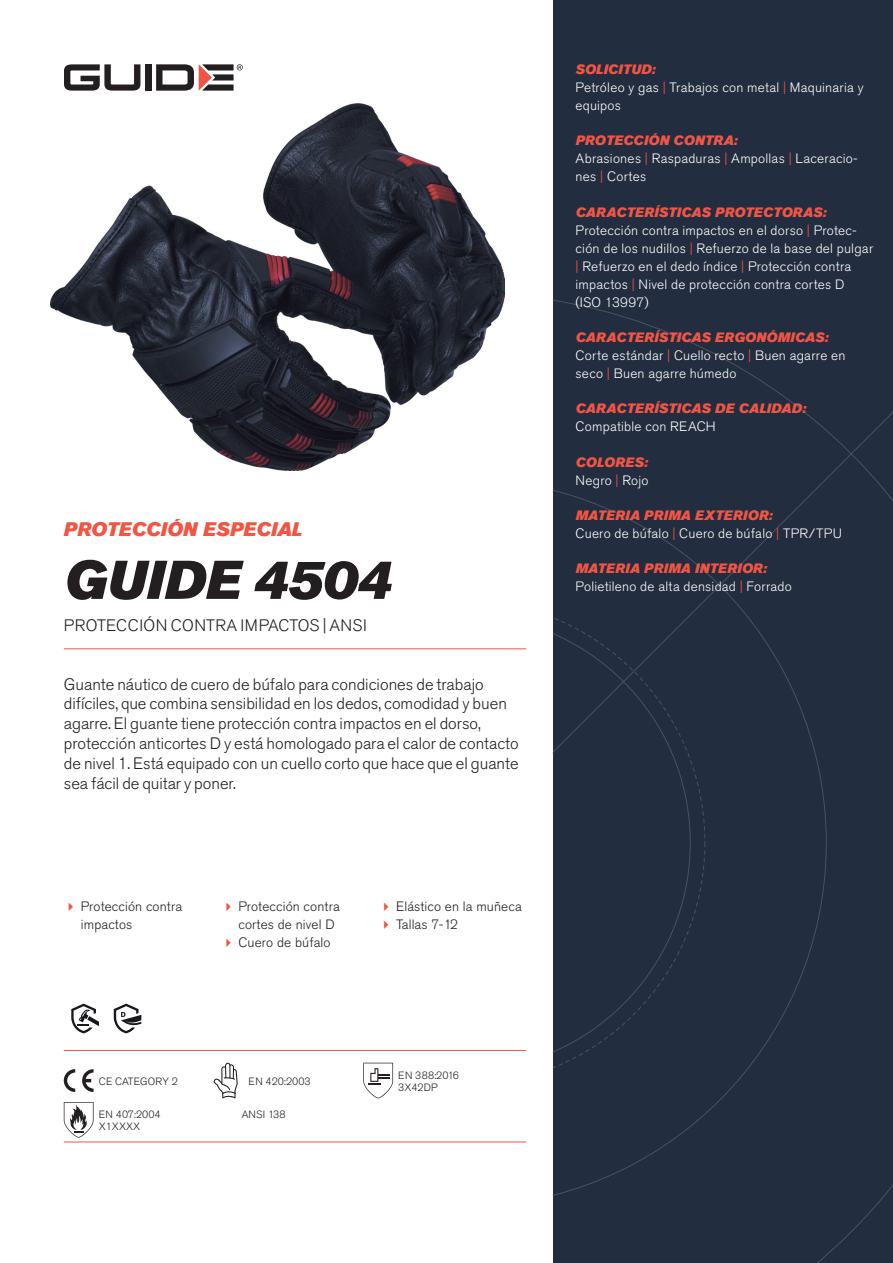
<style>
.page{position:relative;width:893px;height:1263px;background:#fff}
.page>*{position:absolute;margin:0;border:0;box-sizing:border-box;transform-origin:0 0}
.Rubrik{font:italic 54px "Akzidenz Grotesk Pro Super";color:#231f20}
.Överrubrik{font:italic 19.5px "Akzidenz Grotesk Pro Super";letter-spacing:.005em;color:#f05545}
.Ingress{font:300 16.5px/19.8px "Akzidenz Grotesk Pro";color:#231f20}
.Product_-_AltSegment{font:300 16.5px "Akzidenz Grotesk Pro";letter-spacing:.03em;color:#231f20}
.Produkt_-_Brödtext{font:300 13.5px/18px "Akzidenz Grotesk Pro";letter-spacing:.02em;color:#fff}
.Produkt_-_Namn{font:italic 13.5px "Akzidenz Grotesk Pro Super";letter-spacing:.015em;color:#f05545}
.t1{font:300 13.5px/18px "Akzidenz Grotesk Pro";letter-spacing:.01em;color:#231f20}
.t2{font:300 10.5px "Akzidenz Grotesk Pro";letter-spacing:.005em;color:#231f20}
.s1{color:#f05545}
</style>
<div class="page">
<div style="left:145px;top:64px;width:7px;height:27px;background:#231f20"></div>
<svg style="left:156px;top:64px;width:87px;height:27px"></svg>
<svg style="left:64px;top:64px;width:76px;height:27px"></svg>
<div style="left:553px;top:0;width:340px;height:1263px;background:#222d3f"></div>
<svg style="left:553px;top:300px;width:340px;height:963px"></svg>
<hr style="left:64px;top:1050px;width:462px;height:1px;background:#f05545">
<hr style="left:64px;top:1142px;width:462px;height:1px;background:#f05545">
<svg style="left:71px;top:1003px;width:28px;height:30px"></svg>
<svg style="left:114px;top:1003px;width:27px;height:30px"></svg>
<svg style="left:64px;top:1069px;width:11px;height:23px"></svg>
<svg style="left:82px;top:1069px;width:12px;height:23px"></svg>
<svg style="left:214px;top:1063px;width:24px;height:35px"></svg>
<svg style="left:363px;top:1063px;width:30px;height:35px"></svg>
<svg style="left:64px;top:1102px;width:30px;height:36px"></svg>
<img style="left:51px;top:103px;width:453px;height:368px">
<hr style="left:64px;top:648px;width:462px;height:1px;background:#f05545">
<p class="Överrubrik" style="left:64px;top:517px;width:240px">PROTECCIÓN ESPECIAL</p>
<p class="Rubrik" style="left:64px;top:545px;width:329px">GUIDE 4504</p>
<p class="Product_-_AltSegment" style="left:64px;top:615px;width:304px">PROTECCIÓN CONTRA IMPACTOS | ANSI</p>
<p class="Ingress" style="left:64px;top:674px;width:456px">Guante náutico de cuero de búfalo para condiciones de trabajo difíciles, que combina sensibilidad en los dedos, comodidad y buen agarre. El guante tiene protección contra impactos en el dorso, protección anticortes D y está homologado para el calor de contacto de nivel 1. Está equipado con un cuello corto que hace que el guante sea fácil de quitar y poner.</p>
<p class="t1" style="left:81px;top:897px;width:103px">Protección contra impactos</p>
<p class="t1" style="left:238px;top:897px;width:103px">Protección contra cortes de nivel D</p>
<p class="t1" style="left:238px;top:933px;width:94px">Cuero de búfalo</p>
<p class="t2" style="left:99px;top:1074px;width:81px">CE CATEGORY 2</p>
<p class="t2" style="left:248px;top:1074px;width:64px">EN 420:2003</p>
<p class="t2" style="left:99px;top:1107px;width:63px">EN 407:2004</p>
<p class="t2" style="left:99px;top:1119px;width:43px">X1XXXX</p>
<p class="t2" style="left:242px;top:1107px;width:46px">ANSI 138</p>
<p class="t1" style="left:396px;top:897px;width:127px">Elástico en la muñeca</p>
<p class="t1" style="left:396px;top:915px;width:63px">Tallas 7-12</p>
<p class="t2" style="left:398px;top:1068px;width:62px">EN 388:2016</p>
<p class="t2" style="left:398px;top:1080px;width:41px">3X42DP</p>
<p class="Produkt_-_Namn" style="left:576px;top:60px;width:81px">SOLICITUD:</p>
<p class="Produkt_-_Brödtext" style="left:576px;top:78px;width:289px">Petróleo y gas <span class="s1">|</span> Trabajos con metal <span class="s1">|</span> Maquinaria y equipos</p>
<p class="Produkt_-_Namn" style="left:576px;top:132px;width:163px">PROTECCIÓN CONTRA:</p>
<p class="Produkt_-_Brödtext" style="left:576px;top:150px;width:284px">Abrasiones <span class="s1">|</span> Raspaduras <span class="s1">|</span> Ampollas <span class="s1">|</span> Laceracio&shy;nes <span class="s1">|</span> Cortes</p>
<p class="Produkt_-_Namn" style="left:576px;top:203px;width:252px">CARACTERÍSTICAS PROTECTORAS:</p>
<p class="Produkt_-_Brödtext" style="left:576px;top:221px;width:299px">Protección contra impactos en el dorso <span class="s1">|</span> Protec&shy;ción de los nudillos <span class="s1">|</span> Refuerzo de la base del pulgar <span class="s1">|</span> Refuerzo en el dedo índice <span class="s1">|</span> Protección contra impactos <span class="s1">|</span> Nivel de protección contra cortes D (ISO 13997)</p>
<p class="Produkt_-_Namn" style="left:576px;top:328px;width:254px">CARACTERÍSTICAS ERGONÓMICAS:</p>
<p class="Produkt_-_Brödtext" style="left:576px;top:346px;width:271px">Corte estándar <span class="s1">|</span> Cuello recto <span class="s1">|</span> Buen agarre en seco <span class="s1">|</span> Buen agarre húmedo</p>
<p class="Produkt_-_Namn" style="left:576px;top:400px;width:232px">CARACTERÍSTICAS DE CALIDAD:</p>
<p class="Produkt_-_Brödtext" style="left:576px;top:418px;width:142px">Compatible con REACH</p>
<p class="Produkt_-_Namn" style="left:576px;top:453px;width:74px">COLORES:</p>
<p class="Produkt_-_Brödtext" style="left:576px;top:471px;width:74px">Negro <span class="s1">|</span> Rojo</p>
<p class="Produkt_-_Namn" style="left:576px;top:506px;width:198px">MATERIA PRIMA EXTERIOR:</p>
<p class="Produkt_-_Brödtext" style="left:576px;top:524px;width:268px">Cuero de búfalo <span class="s1">|</span> Cuero de búfalo <span class="s1">|</span> TPR/TPU</p>
<p class="Produkt_-_Namn" style="left:576px;top:560px;width:193px">MATERIA PRIMA INTERIOR:</p>
<p class="Produkt_-_Brödtext" style="left:576px;top:578px;width:218px">Polietileno de alta densidad <span class="s1">|</span> Forrado</p>
</div>
